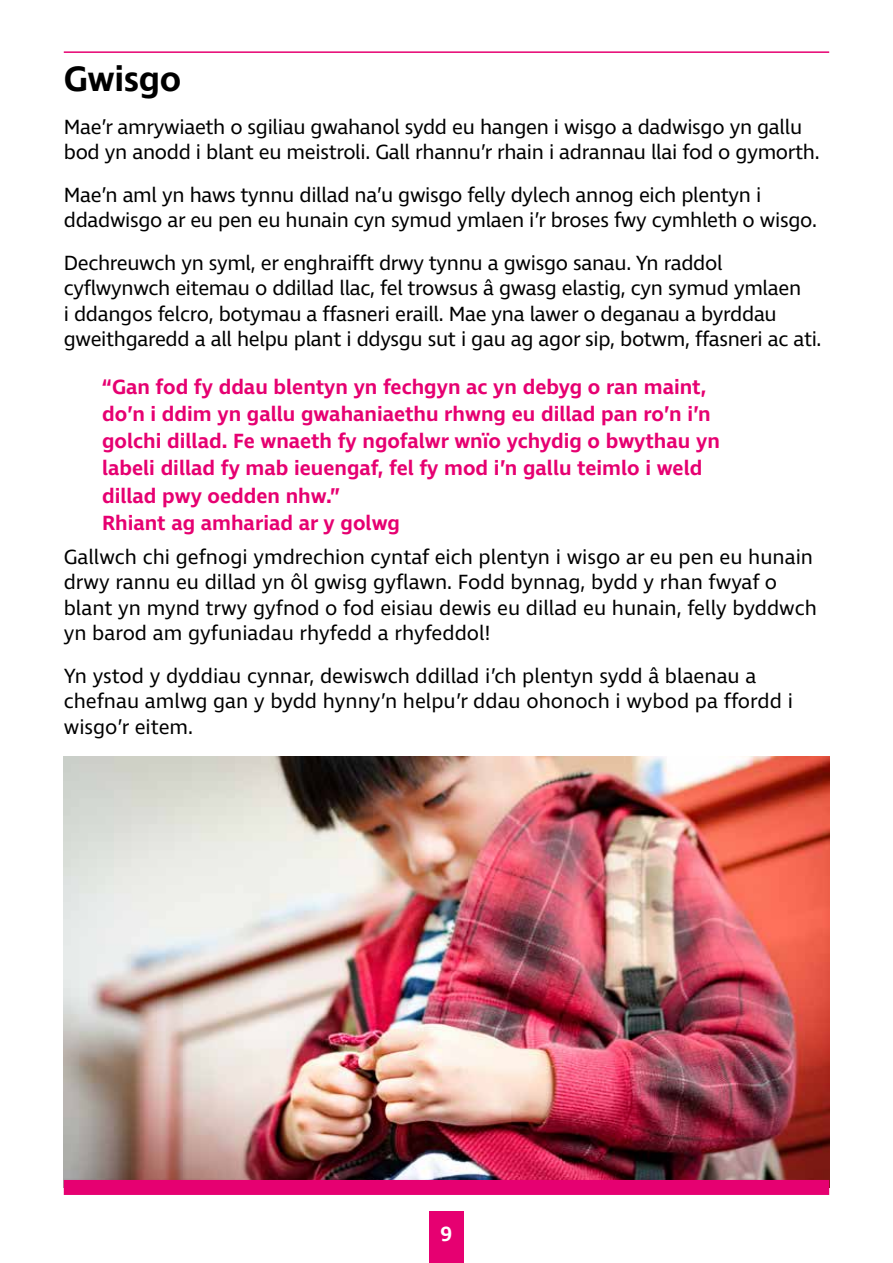
<style>
.page{position:relative;width:893px;height:1263px;background:#fff}
.page>*{position:absolute;margin:0;border:0;box-sizing:border-box;transform-origin:0 0}
.t1{font:600 36px "Ingra";letter-spacing:-.01em;color:#000}
.t2{font:21px/25.5px "Ingra";letter-spacing:-.015em;color:#000}
.t3{font:600 21px/27px "Ingra";color:#e60071}
.t4{font:600 21px "Ingra";color:#fff}
</style>
<div class="page">
<hr style="left:64px;top:51px;width:765px;height:2px;background:#e60071">
<img style="left:64px;top:757px;width:765px;height:423px">
<div style="left:429px;top:1211px;width:34px;height:52px;background:#e60071"></div>
<div style="left:64px;top:1180px;width:765px;height:15px;background:#e60071"></div>
<h1 class="t1" style="left:64px;top:57px;width:119px">Gwisgo</h1>
<p class="t2" style="left:64px;top:115px;width:757px">Mae’r amrywiaeth o sgiliau gwahanol sydd eu hangen i wisgo a dadwisgo yn gallu bod yn anodd i blant eu meistroli. Gall rhannu’r rhain i adrannau llai fod o gymorth.</p>
<p class="t2" style="left:64px;top:183px;width:755px">Mae’n aml yn haws tynnu dillad na’u gwisgo felly dylech annog eich plentyn i ddadwisgo ar eu pen eu hunain cyn symud ymlaen i’r broses fwy cymhleth o wisgo.</p>
<p class="t2" style="left:64px;top:251px;width:759px">Dechreuwch yn syml, er enghraifft drwy tynnu a gwisgo sanau. Yn raddol cyflwynwch eitemau o ddillad llac, fel trowsus â gwasg elastig, cyn symud ymlaen<br>i ddangos felcro, botymau a ffasneri eraill. Mae yna lawer o deganau a byrddau gweithgaredd a all helpu plant i ddysgu sut i gau ag agor sip, botwm, ffasneri ac ati.</p>
<p class="t3" style="left:102px;top:375px;width:619px">“Gan fod fy ddau blentyn yn fechgyn ac yn debyg o ran maint, do’n i ddim yn gallu gwahaniaethu rhwng eu dillad pan ro’n i’n golchi dillad. Fe wnaeth fy ngofalwr wnïo ychydig o bwythau yn labeli dillad fy mab ieuengaf, fel fy mod i’n gallu teimlo i weld dillad pwy oedden nhw.”<br>Rhiant ag amhariad ar y golwg</p>
<p class="t2" style="left:64px;top:545px;width:755px">Gallwch chi gefnogi ymdrechion cyntaf eich plentyn i wisgo ar eu pen eu hunain drwy rannu eu dillad yn ôl gwisg gyflawn. Fodd bynnag, bydd y rhan fwyaf o blant yn mynd trwy gyfnod o fod eisiau dewis eu dillad eu hunain, felly byddwch yn barod am gyfuniadau rhyfedd a rhyfeddol!</p>
<p class="t2" style="left:64px;top:664px;width:731px">Yn ystod y dyddiau cynnar, dewiswch ddillad i’ch plentyn sydd â blaenau a chefnau amlwg gan y bydd hynny’n helpu’r ddau ohonoch i wybod pa ffordd i wisgo’r eitem.</p>
<p class="t4" style="left:441px;top:1221px;width:13px">9</p>
</div>
